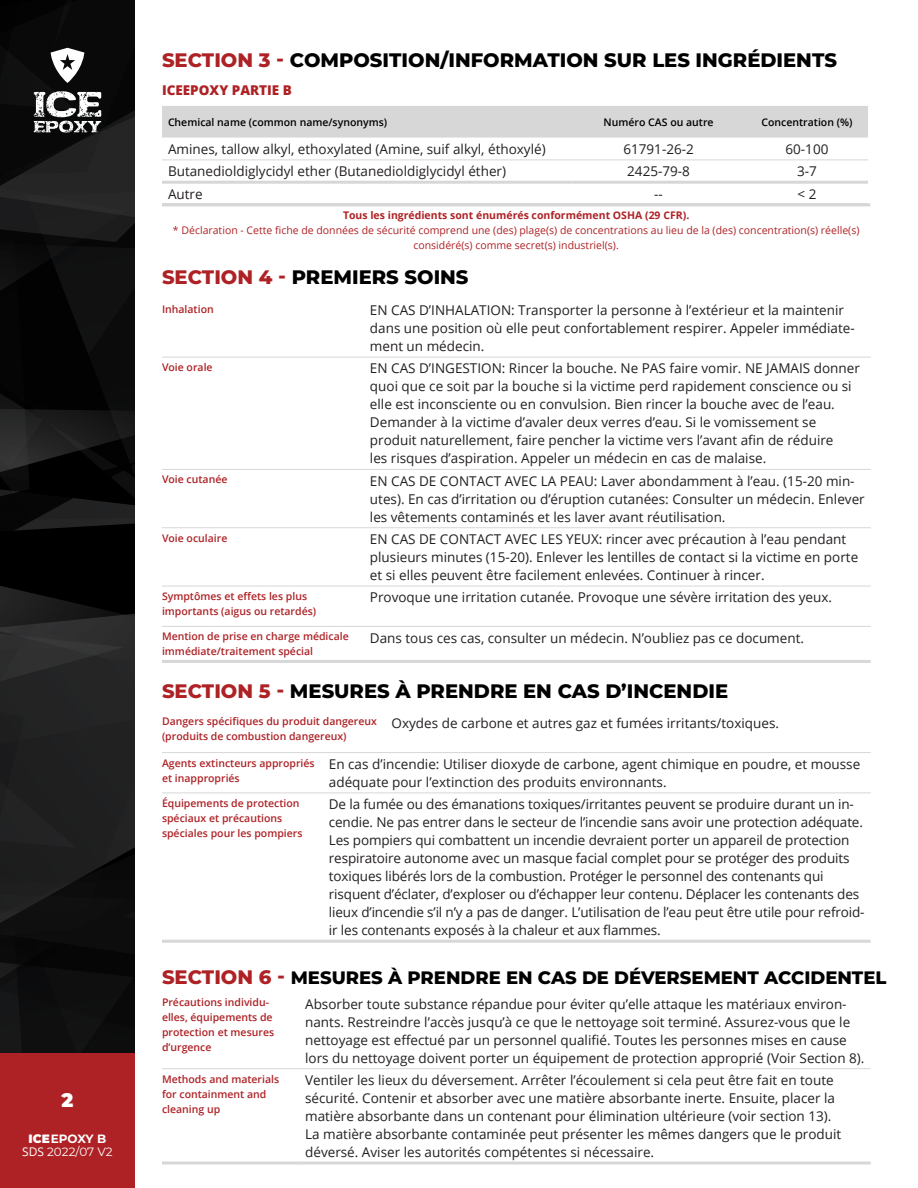
<style>
.page{position:relative;width:918px;height:1188px;background:#fff}
.page>*{position:absolute;margin:0;border:0;box-sizing:border-box;transform-origin:0 0}
.INTRO-Titre{font:800 19.5px "Montserrat";color:#000}
.t1{font:900 19.5px "Montserrat";color:#fff}
.INTRO-Titre-2{font:800 18px "Montserrat";color:#000}
.Normal_texte{font:13.5px/18px "Open Sans";color:#231f20}
.Normal_texte-2{font:800 13.5px "Open Sans";color:#ae2226}
.t2{font:12px/13.5px "Montserrat";color:#fff;text-align:center}
.Normal_texte-3{font:600 10.5px/15px "Open Sans";color:#ae2226}
.Normal_texte-4{font:10.5px/15px "Open Sans";color:#ae2226;text-align:center}
.Normal_texte-5{font:600 10.5px "Open Sans";color:#000}
.Normal_texte-6{font:700 10.5px "Open Sans";color:#ae2226}
.s1{font-weight:900}
.s2{font-weight:700}
.s3{font-family:"Open Sans"}
.s4{color:#ae2226}
.s5{font-size:19.5px;color:#ae2226}
</style>
<div class="page">
<svg style="left:0;top:0;width:135px;height:1053px;background:#161617"></svg>
<div style="left:0;top:1053px;width:135px;height:135px;background:#ae2226"></div>
<svg style="left:162px;top:159px;width:706px;height:22px"></svg>
<div style="left:162px;top:106px;width:706px;height:32px;background:#d7d7d8"></div>
<hr style="left:162px;top:160px;width:409px;height:1px;background:#d7d7d8">
<hr style="left:571px;top:160px;width:175px;height:1px;background:#d7d7d8">
<hr style="left:746px;top:160px;width:122px;height:1px;background:#d7d7d8">
<hr style="left:162px;top:181px;width:409px;height:3px;background:#d7d7d8">
<hr style="left:571px;top:181px;width:175px;height:3px;background:#d7d7d8">
<hr style="left:746px;top:181px;width:122px;height:3px;background:#d7d7d8">
<hr style="left:162px;top:203px;width:708px;height:3px;background:#d7d7d8">
<svg style="left:162px;top:356px;width:202px;height:230px"></svg>
<hr style="left:162px;top:357px;width:202px;height:1px;background:#d7d7d8">
<hr style="left:364px;top:357px;width:507px;height:1px;background:#d7d7d8">
<hr style="left:162px;top:626px;width:202px;height:1px;background:#d7d7d8">
<hr style="left:364px;top:626px;width:507px;height:1px;background:#d7d7d8">
<hr style="left:162px;top:660px;width:202px;height:3px;background:#d7d7d8">
<hr style="left:364px;top:660px;width:507px;height:3px;background:#d7d7d8">
<hr style="left:162px;top:469px;width:202px;height:1px;background:#d7d7d8">
<hr style="left:364px;top:469px;width:507px;height:1px;background:#d7d7d8">
<hr style="left:162px;top:527px;width:202px;height:1px;background:#d7d7d8">
<hr style="left:364px;top:527px;width:507px;height:1px;background:#d7d7d8">
<hr style="left:162px;top:586px;width:202px;height:1px;background:#d7d7d8">
<hr style="left:364px;top:586px;width:507px;height:1px;background:#d7d7d8">
<svg style="left:162px;top:1161px;width:709px;height:1px"></svg>
<hr style="left:162px;top:1068px;width:137px;height:1px;background:#d7d7d8">
<hr style="left:299px;top:1068px;width:572px;height:1px;background:#d7d7d8">
<hr style="left:162px;top:1162px;width:137px;height:3px;background:#d7d7d8">
<hr style="left:299px;top:1162px;width:572px;height:3px;background:#d7d7d8">
<svg style="left:162px;top:792px;width:709px;height:148px"></svg>
<hr style="left:162px;top:940px;width:161px;height:3px;background:#d7d7d8">
<hr style="left:323px;top:940px;width:548px;height:3px;background:#d7d7d8">
<hr style="left:162px;top:752px;width:161px;height:1px;background:#d7d7d8">
<hr style="left:323px;top:752px;width:548px;height:1px;background:#d7d7d8">
<hr style="left:162px;top:793px;width:161px;height:1px;background:#d7d7d8">
<hr style="left:323px;top:793px;width:548px;height:1px;background:#d7d7d8">
<h1 class="t1" style="left:62px;top:1085px;width:13px">2</h1>
<p class="t2" style="left:22px;top:1131px;width:92px"><span class="s1">ICE</span><span class="s2">EPOXY B<br></span><span class="s3">SDS</span> 2022/07 V2</p>
<p class="INTRO-Titre" style="left:162px;top:45px;width:677px"><span class="s4">SECTION 3 -</span> COMPOSITION/INFORMATION SUR LES INGRÉDIENTS</p>
<p class="Normal_texte-2" style="left:162px;top:80px;width:131px">ICEEPOXY PARTIE B</p>
<p class="Normal_texte-5" style="left:168px;top:115px;width:221px">Chemical name (common name/synonyms)</p>
<p class="Normal_texte-5" style="left:604px;top:115px;width:112px">Numéro CAS ou autre</p>
<p class="Normal_texte-5" style="left:762px;top:115px;width:92px">Concentration (%)</p>
<p class="Normal_texte" style="left:168px;top:140px;width:379px">Amines, tallow alkyl, ethoxylated (Amine, suif alkyl, éthoxylé)</p>
<p class="Normal_texte" style="left:623px;top:140px;width:72px">61791-26-2</p>
<p class="Normal_texte" style="left:786px;top:140px;width:44px">60-100</p>
<p class="Normal_texte" style="left:168px;top:162px;width:340px">Butanedioldiglycidyl ether (Butanedioldiglycidyl éther)</p>
<p class="Normal_texte" style="left:627px;top:162px;width:64px">2425-79-8</p>
<p class="Normal_texte" style="left:797px;top:162px;width:21px">3-7</p>
<p class="Normal_texte" style="left:168px;top:184px;width:36px">Autre</p>
<p class="Normal_texte" style="left:654px;top:184px;width:10px">--</p>
<p class="Normal_texte" style="left:798px;top:184px;width:20px">&lt; 2</p>
<p class="Normal_texte-6" style="left:343px;top:208px;width:348px">Tous les ingrédients sont énumérés conformément OSHA (29 CFR).</p>
<p class="Normal_texte-4" style="left:173px;top:222px;width:688px">* Déclaration - Cette fiche de données de sécurité comprend une (des) plage(s) de concentrations au lieu de la (des) concentration(s) réelle(s) considéré(s) comme secret(s) industriel(s).</p>
<p class="INTRO-Titre" style="left:162px;top:263px;width:308px"><span class="s4">SECTION 4 -</span> PREMIERS SOINS</p>
<p class="Normal_texte-3" style="left:162px;top:301px;width:53px">Inhalation</p>
<p class="Normal_texte" style="left:370px;top:301px;width:486px">EN CAS D’INHALATION: Transporter la personne à l’extérieur et la maintenir dans une position où elle peut confortablement respirer. Appeler immédiate&shy;ment un médecin.</p>
<p class="Normal_texte-3" style="left:162px;top:360px;width:52px">Voie orale</p>
<p class="Normal_texte" style="left:370px;top:359px;width:491px">EN CAS D’INGESTION: Rincer la bouche. Ne PAS faire vomir. NE JAMAIS donner quoi que ce soit par la bouche si la victime perd rapidement conscience ou si elle est inconsciente ou en convulsion. Bien rincer la bouche avec de l’eau.<br>Demander à la victime d’avaler deux verres d’eau. Si le vomissement se produit naturellement, faire pencher la victime vers l’avant afin de réduire<br>les risques d’aspiration. Appeler un médecin en cas de malaise.</p>
<p class="Normal_texte-3" style="left:162px;top:472px;width:67px">Voie cutanée</p>
<p class="Normal_texte" style="left:370px;top:471px;width:496px">EN CAS DE CONTACT AVEC LA PEAU: Laver abondamment à l’eau. (15-20 min&shy;utes). En cas d’irritation ou d’éruption cutanées: Consulter un médecin. Enlever les vêtements contaminés et les laver avant réutilisation.</p>
<p class="Normal_texte-3" style="left:162px;top:530px;width:67px">Voie oculaire</p>
<p class="Normal_texte" style="left:370px;top:530px;width:490px">EN CAS DE CONTACT AVEC LES YEUX: rincer avec précaution à l’eau pendant plusieurs minutes (15-20). Enlever les lentilles de contact si la victime en porte et si elles peuvent être facilement enlevées. Continuer à rincer.</p>
<p class="Normal_texte-3" style="left:162px;top:589px;width:156px">Symptômes et effets les plus importants (aigus ou retardés)</p>
<p class="Normal_texte" style="left:370px;top:588px;width:464px">Provoque une irritation cutanée. Provoque une sévère irritation des yeux.</p>
<p class="Normal_texte-3" style="left:162px;top:629px;width:188px">Mention de prise en charge médicale immédiate/traitement spécial</p>
<p class="Normal_texte" style="left:370px;top:628px;width:436px">Dans tous ces cas, consulter un médecin. N’oubliez pas ce document.</p>
<p class="INTRO-Titre" style="left:162px;top:677px;width:568px"><span class="s4">SECTION 5 -</span> MESURES À PRENDRE EN CAS D’INCENDIE</p>
<p class="Normal_texte-3" style="left:162px;top:714px;width:217px">Dangers spécifiques du produit dangereux (produits de combustion dangereux)</p>
<p class="Normal_texte" style="left:392px;top:713px;width:389px">Oxydes de carbone et autres gaz et fumées irritants/toxiques.</p>
<p class="Normal_texte-3" style="left:162px;top:755px;width:154px">Agents extincteurs appropriés et inappropriés</p>
<p class="Normal_texte" style="left:329px;top:755px;width:533px">En cas d’incendie: Utiliser dioxyde de carbone, agent chimique en poudre, et mousse adéquate pour l’extinction des produits environnants.</p>
<p class="Normal_texte-3" style="left:162px;top:795px;width:142px">Équipements de protection spéciaux et précautions spéciales pour les pompiers</p>
<p class="Normal_texte" style="left:329px;top:795px;width:537px">De la fumée ou des émanations toxiques/irritantes peuvent se produire durant un in&shy;cendie. Ne pas entrer dans le secteur de l’incendie sans avoir une protection adéquate.<br>Les pompiers qui combattent un incendie devraient porter un appareil de protection respiratoire autonome avec un masque facial complet pour se protéger des produits toxiques libérés lors de la combustion. Protéger le personnel des contenants qui risquent d’éclater, d’exploser ou d’échapper leur contenu. Déplacer les contenants des lieux d’incendie s’il n’y a pas de danger. L’utilisation de l’eau peut être utile pour refroid&shy;ir les contenants exposés à la chaleur et aux flammes.</p>
<p class="INTRO-Titre-2" style="left:162px;top:964px;width:726px"><span class="s5">SECTION 6 -</span> MESURES À PRENDRE EN CAS DE DÉVERSEMENT ACCIDENTEL</p>
<p class="Normal_texte-3" style="left:162px;top:995px;width:114px">Précautions individu&shy;elles, équipements de protection et mesures d’urgence</p>
<p class="Normal_texte" style="left:305px;top:994px;width:561px">Absorber toute substance répandue pour éviter qu’elle attaque les matériaux environ&shy;nants. Restreindre l’accès jusqu’à ce que le nettoyage soit terminé. Assurez-vous que le nettoyage est effectué par un personnel qualifié. Toutes les personnes mises en cause lors du nettoyage doivent porter un équipement de protection approprié (Voir Section 8).</p>
<p class="Normal_texte-3" style="left:162px;top:1071px;width:119px">Methods and materials for containment and cleaning up</p>
<p class="Normal_texte" style="left:305px;top:1071px;width:538px">Ventiler les lieux du déversement. Arrêter l’écoulement si cela peut être fait en toute sécurité. Contenir et absorber avec une matière absorbante inerte. Ensuite, placer la matière absorbante dans un contenant pour élimination ultérieure (voir section 13).<br>La matière absorbante contaminée peut présenter les mêmes dangers que le produit déversé. Aviser les autorités compétentes si nécessaire.</p>
</div>
